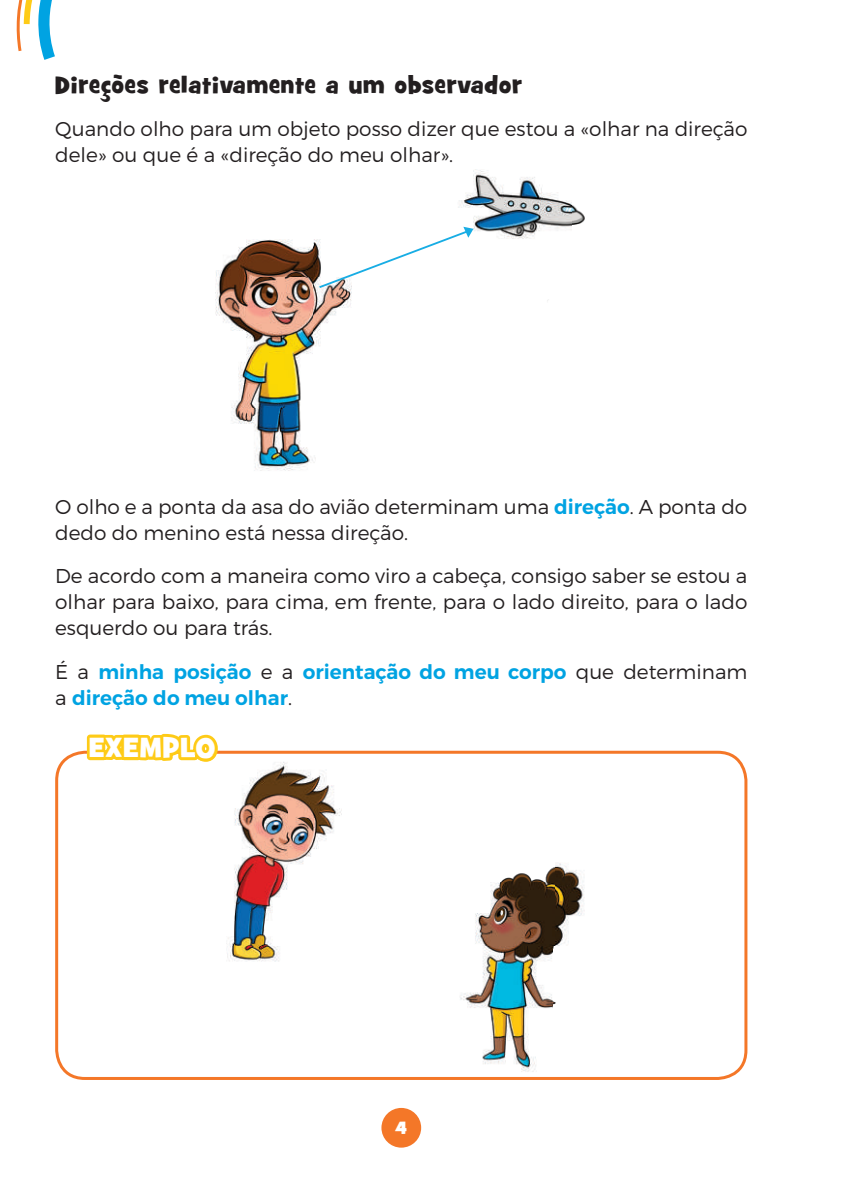
<style>
.page{position:relative;width:841px;height:1193px;background:#fff}
.page>*{position:absolute;margin:0;border:0;box-sizing:border-box;transform-origin:0 0}
.t1{font:28px "Grilled Cheese BTN";letter-spacing:.04em;color:#fff}
.t2{font:24px "Grilled Cheese BTN";letter-spacing:.04em;color:#231f20}
.t3{font:300 20px/26px "Montserrat";color:#231f20}
.t4{font:600 20px/26px "Montserrat";color:#00a3e2}
.t5{font:18px "Grilled Cheese BTN";color:#fff}
.s1{font-weight:600;color:#00a3e2}
.s2{font-weight:300;color:#231f20}
</style>
<div class="page">
<div style="left:381px;top:1107px;width:40px;height:40px;background:#f47728;border-radius:50%"></div>
<svg style="left:16px;top:0;width:39px;height:60px"></svg>
<img style="left:215px;top:170px;width:370px;height:301px">
<svg style="left:319px;top:227px;width:154px;height:61px"></svg>
<div style="left:55px;top:750px;width:692px;height:329px;border:3px solid #f47728;border-radius:28px"></div>
<img style="left:202px;top:761px;width:383px;height:311px">
<svg style="left:87px;top:733px;width:131px;height:28px"></svg>
<img style="left:181px;top:754px;width:34px;height:4px">
<p class="t2" style="left:55px;top:70px;width:468px">Direções relativamente a um observador</p>
<p class="t3" style="left:55px;top:116px;width:693px">Quando olho para um objeto posso dizer que estou a «olhar na direção dele» ou que é a «direção do meu olhar».</p>
<p class="t3" style="left:55px;top:494px;width:693px">O olho e a ponta da asa do avião determinam uma <span class="s1">direção</span>. A ponta do dedo do menino está nessa direção.</p>
<p class="t3" style="left:55px;top:563px;width:693px;text-align:justify">De acordo com a maneira como viro a cabeça, consigo saber se estou a olhar para baixo, para cima, em frente, para o lado direito, para o lado esquerdo ou para trás.</p>
<p class="t4" style="left:55px;top:658px;width:693px"><span class="s2">É a</span> minha posição <span class="s2">e a</span> orientação do meu corpo <span class="s2">que determinam a</span> direção do meu olhar<span class="s2">.</span></p>
<h1 class="t1" style="left:89px;top:729px;width:127px">EXEMPLO</h1>
<p class="t5" style="left:395px;top:1115px;width:13px">4</p>
</div>
